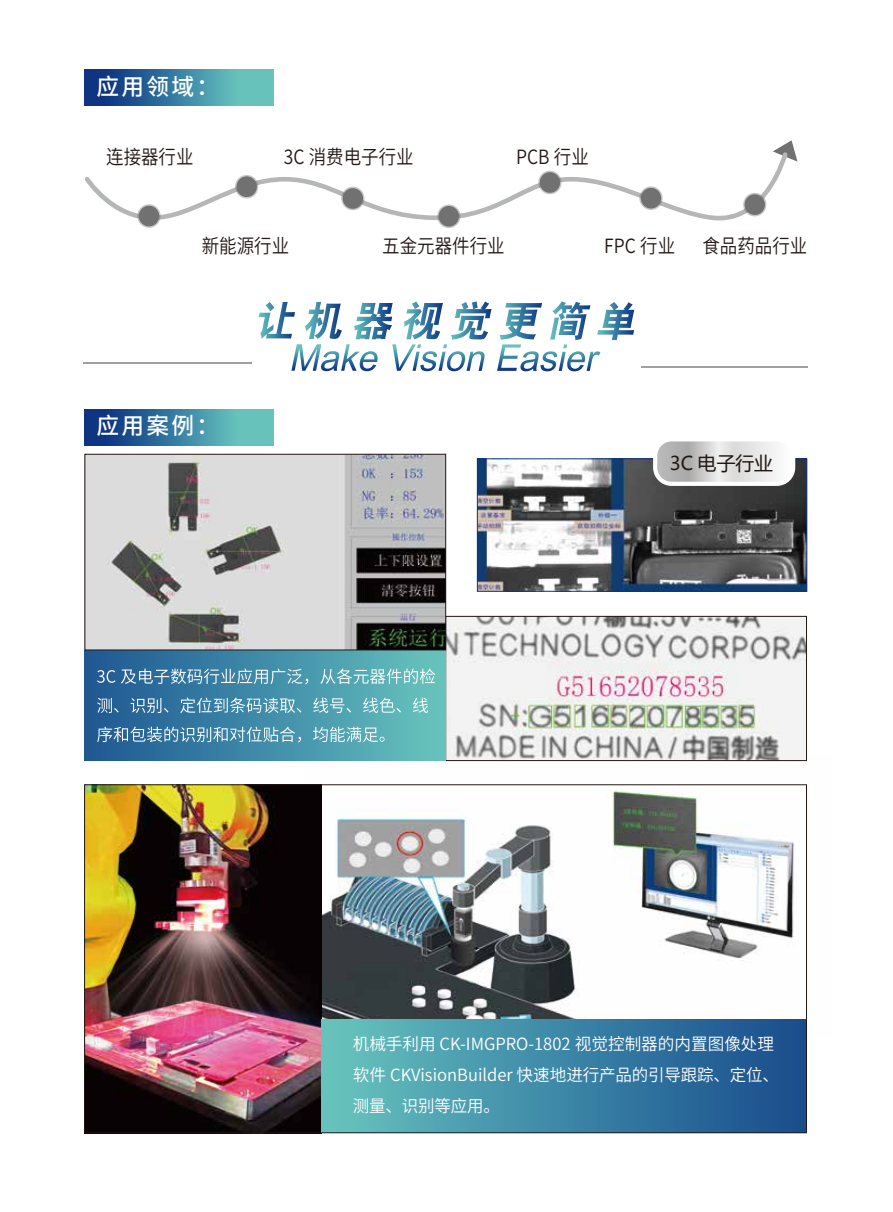
<style>
.page{position:relative;width:893px;height:1212px;background:#fff}
.page>*{position:absolute;margin:0;border:0;box-sizing:border-box;transform-origin:0 0}
.t1{font:500 22.95px "Source Han Sans CN";letter-spacing:.1em;color:#fff}
.t2{font:19.65px "Source Han Sans CN";color:#221815;scale:.89 1}
.t3{font:18.9px "Microsoft Ya Hei";color:#221815}
.t4{font:16.8px/30.8px "Source Han Sans CN";color:#fff}
</style>
<div class="page">
<img style="left:303px;top:760px;width:504px;height:259px">
<svg style="left:85px;top:70px;width:189px;height:36px;background:#3b80a2"></svg>
<svg style="left:773px;top:140px;width:24px;height:22px"></svg>
<svg style="left:85px;top:152px;width:703px;height:69px"></svg>
<svg style="left:137px;top:204px;width:24px;height:24px"></svg>
<div style="left:139px;top:206px;width:20px;height:20px;background:#727171;border-radius:50%"></div>
<svg style="left:341px;top:187px;width:23px;height:23px"></svg>
<div style="left:343px;top:188px;width:20px;height:21px;background:#727171;border-radius:50%"></div>
<svg style="left:437px;top:204px;width:23px;height:24px"></svg>
<div style="left:439px;top:206px;width:20px;height:21px;background:#727171;border-radius:50%"></div>
<svg style="left:639px;top:186px;width:24px;height:24px"></svg>
<div style="left:641px;top:188px;width:20px;height:20px;background:#727171;border-radius:50%"></div>
<svg style="left:743px;top:193px;width:23px;height:23px"></svg>
<div style="left:745px;top:194px;width:20px;height:21px;background:#727171;border-radius:50%"></div>
<svg style="left:538px;top:171px;width:24px;height:23px"></svg>
<div style="left:540px;top:172px;width:20px;height:21px;background:#727171;border-radius:50%"></div>
<svg style="left:235px;top:175px;width:23px;height:23px"></svg>
<div style="left:236px;top:176px;width:21px;height:21px;background:#727171;border-radius:50%"></div>
<svg style="left:85px;top:409px;width:189px;height:36px;background:#3b80a2"></svg>
<svg style="left:259px;top:301px;width:232px;height:70px"></svg>
<svg style="left:497px;top:301px;width:137px;height:70px"></svg>
<hr style="left:84px;top:362px;width:168px;height:2px;background:#9fa0a0">
<hr style="left:641px;top:366px;width:166px;height:2px;background:#9fa0a0">
<img style="left:479px;top:460px;width:326px;height:130px">
<div style="left:477px;top:458px;width:330px;height:134px;border:1px solid #0f3382"></div>
<svg style="left:655px;top:442px;width:138px;height:42px"></svg>
<div style="left:653px;top:437px;width:142px;height:49px;border:4px solid #fff;border-radius:16px"></div>
<img style="left:86px;top:786px;width:235px;height:345px">
<div style="left:321px;top:1019px;width:485px;height:114px;background:linear-gradient(to right,#66c4bf,#164a8d)"></div>
<img style="left:447px;top:618px;width:358px;height:141px">
<div style="left:445px;top:616px;width:362px;height:145px;border:1px solid #221815"></div>
<div style="left:85px;top:650px;width:361px;height:110px;background:linear-gradient(to right,#1d5692,#66c4be)"></div>
<svg style="left:97px;top:668px;width:211px;height:16px;background:#6197b5"></svg>
<svg style="left:320px;top:668px;width:115px;height:16px;background:#83c3c8"></svg>
<svg style="left:97px;top:698px;width:22px;height:15px"></svg>
<svg style="left:131px;top:698px;width:38px;height:15px"></svg>
<svg style="left:180px;top:697px;width:121px;height:16px;background:#6ea4bc"></svg>
<svg style="left:313px;top:698px;width:38px;height:15px"></svg>
<svg style="left:363px;top:698px;width:38px;height:15px"></svg>
<svg style="left:413px;top:698px;width:15px;height:15px"></svg>
<svg style="left:97px;top:727px;width:204px;height:15px;background:#6b9dba"></svg>
<svg style="left:313px;top:727px;width:72px;height:15px"></svg>
<img style="left:87px;top:456px;width:357px;height:192px">
<div style="left:85px;top:454px;width:361px;height:196px;border:1px solid #221815"></div>
<h1 class="t1" style="left:96px;top:73px;width:124px">应用领域：</h1>
<p class="t2" style="left:106px;top:145px;width:100px">连接器行业</p>
<p class="t2" style="left:284px;top:145px;width:148px">3C 消费电子行业</p>
<p class="t2" style="left:516px;top:145px;width:83px">PCB 行业</p>
<p class="t2" style="left:202px;top:235px;width:100px">新能源行业</p>
<p class="t2" style="left:382px;top:235px;width:139px">五金元器件行业</p>
<p class="t2" style="left:604px;top:235px;width:81px">FPC 行业</p>
<p class="t2" style="left:702px;top:235px;width:119px">食品药品行业</p>
<h1 class="t1" style="left:96px;top:413px;width:124px">应用案例：</h1>
<p class="t3" style="left:670px;top:450px;width:104px">3C 电子行业</p>
<p class="t4" style="left:353px;top:1029px;width:428px">机械手利用 CK-IMGPRO-1802 视觉控制器的内置图像处理软件 CKVisionBuilder 快速地进行产品的引导跟踪、定位、测量、识别等应用。</p>
</div>
